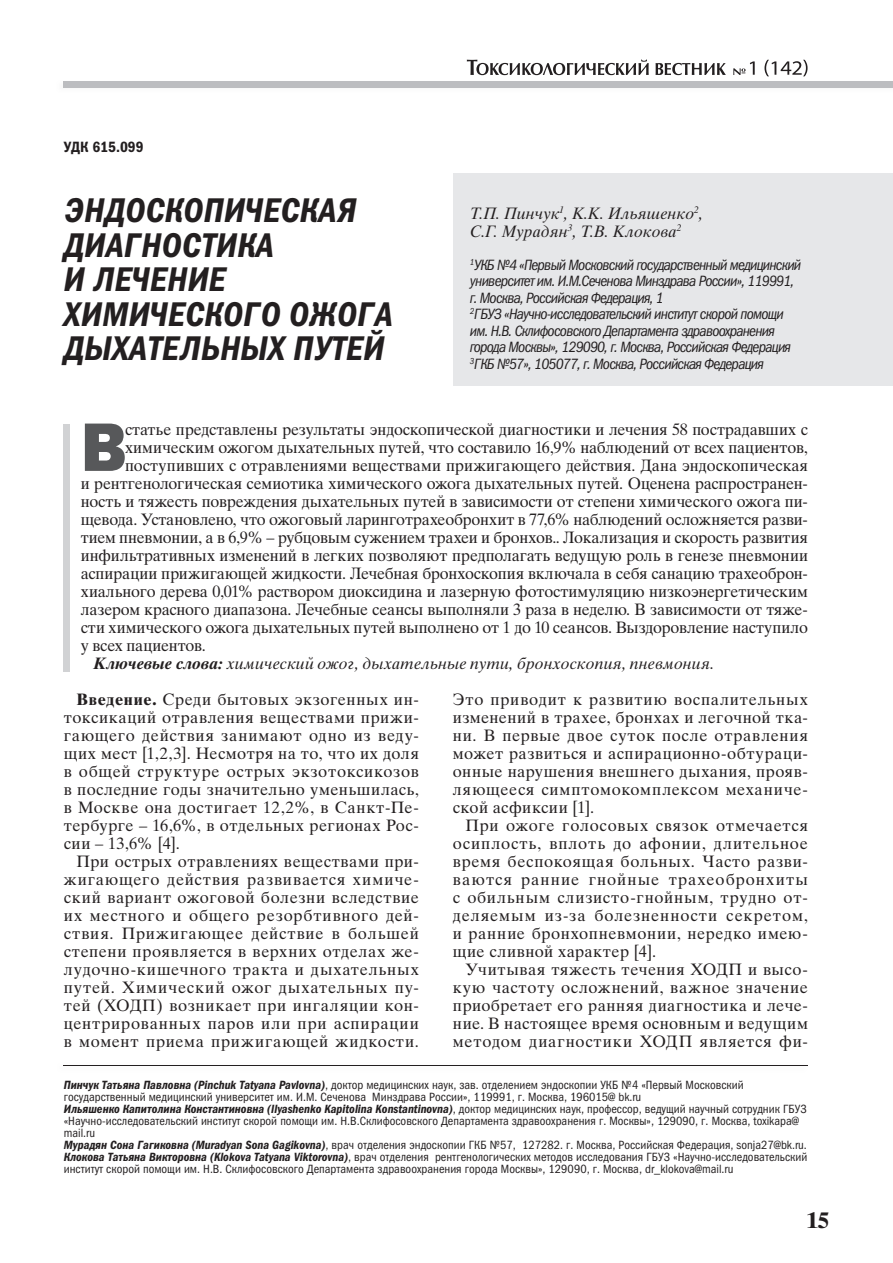
<style>
.page{position:relative;width:893px;height:1263px;background:#fff}
.page>*{position:absolute;margin:0;border:0;box-sizing:border-box;transform-origin:0 0}
.t1{font:69px "Franklin Gothic Heavy ITC";color:#57585a}
.t2{font:italic 34.5px/34.5px "Franklin Gothic Demi Cond ITC";letter-spacing:.01em;color:#231f20}
.t3{font:700 22.5px "Times Ten Cyr";color:#231f20}
.t4{font:16.5px/18px "Times Ten Cyr Upright";color:#231f20;text-align:justify}
.t5{font:16.5px/18px "Times Ten Cyr Inclined";color:#231f20}
.t6{font:italic 15px/16.5px "Franklin Gothic Book Cond ITC";letter-spacing:-.05em;color:#231f20}
.t7{font:15px "Franklin Gothic Demi Cond ITC";color:#231f20}
.t8{font:12px/12px "Franklin Gothic Book Cond ITC";color:#231f20}
.t9{font:italic 12px "Franklin Gothic Demi Cond ITC";color:#231f20}
.s1{font-family:"Times Ten Cyr Bold Inclined"}
.s2{font-family:"Times Ten Cyr";font-weight:700}
.s3{font-family:"Franklin Gothic Demi Cond ITC";font-style:italic}
.s4{font-family:"Franklin Gothic Book Cond ITC";font-style:normal}
</style>
<div class="page">
<div style="left:64px;top:81px;width:829px;height:6px;background:#bcbdc0"></div>
<svg style="left:467px;top:59px;width:182px;height:16px"></svg>
<svg style="left:655px;top:63px;width:71px;height:12px"></svg>
<svg style="left:733px;top:60px;width:74px;height:16px"></svg>
<div style="left:453px;top:173px;width:440px;height:213px;background:#e6e7e9"></div>
<hr style="left:64px;top:1065px;width:744px;height:1px;background:#231f20">
<div style="left:64px;top:424px;width:6px;height:248px;background:#d1d2d4"></div>
<p class="t7" style="left:64px;top:138px;width:81px">УДК 615.099</p>
<h2 class="t2" style="left:64px;top:194px;width:330px">ЭНДОСКОПИЧЕСКАЯ<br>ДИАГНОСТИКА<br>И ЛЕЧЕНИЕ<br>ХИМИЧЕСКОГО ОЖОГА<br>ДЫХАТЕЛЬНЫХ ПУТЕЙ</h2>
<p class="t5" style="left:470px;top:204px;width:235px">Т.П. Пинчук<sup>1</sup>, К.К. Ильяшенко<sup>2</sup>,<br>С.Г. Мурадян<sup>3</sup>, Т.В. Клокова<sup>2</sup></p>
<p class="t6" style="left:470px;top:257px;width:333px"><sup>1</sup>УКБ №4 «Первый Московский государственный медицинский университет им. И.М.Сеченова Минздрава России», 119991, г. Москва, Российская Федерация, 1<br><sup>2</sup>ГБУЗ «Научно-исследовательский институт скорой помощи им. Н.В. Склифосовского Департамента здравоохранения города Москвы», 129090, г. Москва, Российская Федерация <sup>3</sup>ГКБ №57», 105077, г. Москва, Российская Федерация</p>
<h1 class="t1" style="left:81px;top:404px;width:47px">В</h1>
<p class="t4" style="left:125px;top:420px;width:684px">статье представлены результаты эндоскопической диагностики и лечения 58 пострадавших с</p>
<p class="t4" style="left:125px;top:438px;width:684px">химическим ожогом дыхательных путей, что составило 16,9% наблюдений от всех пациентов,</p>
<p class="t4" style="left:125px;top:456px;width:684px">поступивших с отравлениями веществами прижигающего действия. Дана эндоскопическая</p>
<p class="t4" style="left:81px;top:474px;width:729px">и рентгенологическая семиотика химического ожога дыхательных путей. Оценена распространен-</p>
<p class="t4" style="left:81px;top:492px;width:729px">н ость и тяжесть повреждения дыхательных путей в зависимости от степени химического ожога пи-</p>
<p class="t4" style="left:81px;top:510px;width:728px">щевода. Установлено, что ожоговый ларинготрахеобронхит в 77,6% наблюдений осложняется разви-</p>
<p class="t4" style="left:81px;top:528px;width:729px">тием пневмонии, а в 6,9% – рубцовым сужением трахеи и бронхов.. Локализация и скорость развития</p>
<p class="t4" style="left:81px;top:546px;width:729px">инфильтративных изменений в легких позволяют предполагать ведущую роль в генезе пневмонии</p>
<p class="t4" style="left:81px;top:564px;width:729px">аспирации прижигающей жидкости. Лечебная бронхоскопия включала в себя санацию трахеоброн-</p>
<p class="t4" style="left:81px;top:582px;width:729px">хиального дерева 0,01% раствором диоксидина и лазерную фотостимуляцию низкоэнергетическим</p>
<p class="t4" style="left:81px;top:600px;width:729px">лазером красного диапазона. Лечебные сеансы выполняли 3 раза в неделю. В зависимости от тяже-</p>
<p class="t4" style="left:81px;top:618px;width:729px">сти химического ожога дыхательных путей выполнено от 1 до 10 сеансов. Выздоровление наступило</p>
<p class="t4" style="left:81px;top:636px;width:127px">у всех пациентов.</p>
<p class="t5" style="left:94px;top:654px;width:622px"><span class="s1">Ключевые слова:</span> химический ожог, дыхательные пути, бронхоскопия, пневмония.</p>
<p class="t4" style="left:64px;top:690px;width:357px;text-indent:13px"><span class="s2">Введение.</span> Среди бытовых экзогенных ин&shy;токсикаций отравления веществами прижи&shy;гающего действия занимают одно из веду&shy;щих мест [1,2,3]. Несмотря на то, что их доля в общей структуре острых экзотоксикозов в последние годы значительно уменьшилась, в Москве она достигает 12,2%, в Санкт-Пе&shy;тербурге – 16,6%, в отдельных регионах Рос&shy;сии – 13,6% [4].</p>
<p class="t4" style="left:64px;top:852px;width:357px;text-indent:13px">При острых отравлениях веществами при&shy;жигающего действия развивается химиче&shy;ский вариант ожоговой болезни вследствие их местного и общего резорбтивного дей&shy;ствия. Прижигающее действие в большей степени проявляется в верхних отделах же&shy;лудочно-кишечного тракта и дыхательных путей. Химический ожог дыхательных пу&shy;тей (ХОДП) возникает при ингаляции кон&shy;центрированных паров или при аспирации в момент приема прижигающей жидкости.</p>
<p class="t4" style="left:453px;top:690px;width:357px">Это приводит к развитию воспалительных изменений в трахее, бронхах и легочной тка&shy;ни. В первые двое суток после отравления может развиться и аспирационно-обтураци&shy;онные нарушения внешнего дыхания, прояв&shy;ляющееся симптомокомплексом механиче&shy;ской асфиксии [1].</p>
<p class="t4" style="left:453px;top:816px;width:357px;text-indent:13px">При ожоге голосовых связок отмечается осиплость, вплоть до афонии, длительное время беспокоящая больных. Часто разви&shy;ваются ранние гнойные трахеобронхиты с обильным слизисто-гнойным, трудно от&shy;деляемым из-за болезненности секретом, и ранние бронхопневмонии, нередко имею&shy;щие сливной характер [4].</p>
<p class="t4" style="left:453px;top:960px;width:357px;text-indent:13px">Учитывая тяжесть течения ХОДП и высо&shy;кую частоту осложнений, важное значение приобретает его ранняя диагностика и лече&shy;ние. В настоящее время основным и ведущим методом диагностики ХОДП является фи-</p>
<p class="t8" style="left:64px;top:1079px;width:681px"><span class="s3">Пинчук Татьяна Павловна (Pinchuk Tatyana Pavlovna)</span>, доктор медицинских наук, зав. отделением эндоскопии УКБ №4 «Первый Московский государственный медицинский университет им. И.М. Сеченова Минздрава России», 119991, г. Москва, 196015@ bk.ru</p>
<p class="t9" style="left:64px;top:1102px;width:744px">Ильяшенко Капитолина Константиновна (Ilyashenko Kapitolina Konstantinovna)<span class="s4">, доктор медицинских наук, профессор, ведущий научный сотрудник ГБУЗ</span></p>
<p class="t8" style="left:64px;top:1115px;width:745px">«Научно-исследовательский институт скорой помощи им. Н.В.Склифосовского Департамента здравоохранения г. Москвы», 129090, г. Москва, toxikapa@ mail.ru<br><span class="s3">Мурадян Сона Гагиковна (Muradyan Sona Gagikovna)</span>, врач отделения эндоскопии ГКБ №57, 127282. г. Москва, Российская Федерация, sonja27@bk.ru.<br><span class="s3">Клокова Татьяна Викторовна (Klokova Tatyana Viktorovna)</span>, врач отделения рентгенологических методов исследования ГБУЗ «Научно-исследовательский институт скорой помощи им. Н.В. Склифосовского Департамента здравоохранения города Москвы», 129090, г. Москва, dr_klokova@mail.ru</p>
<h3 class="t3" style="left:807px;top:1207px;width:24px">15</h3>
</div>
